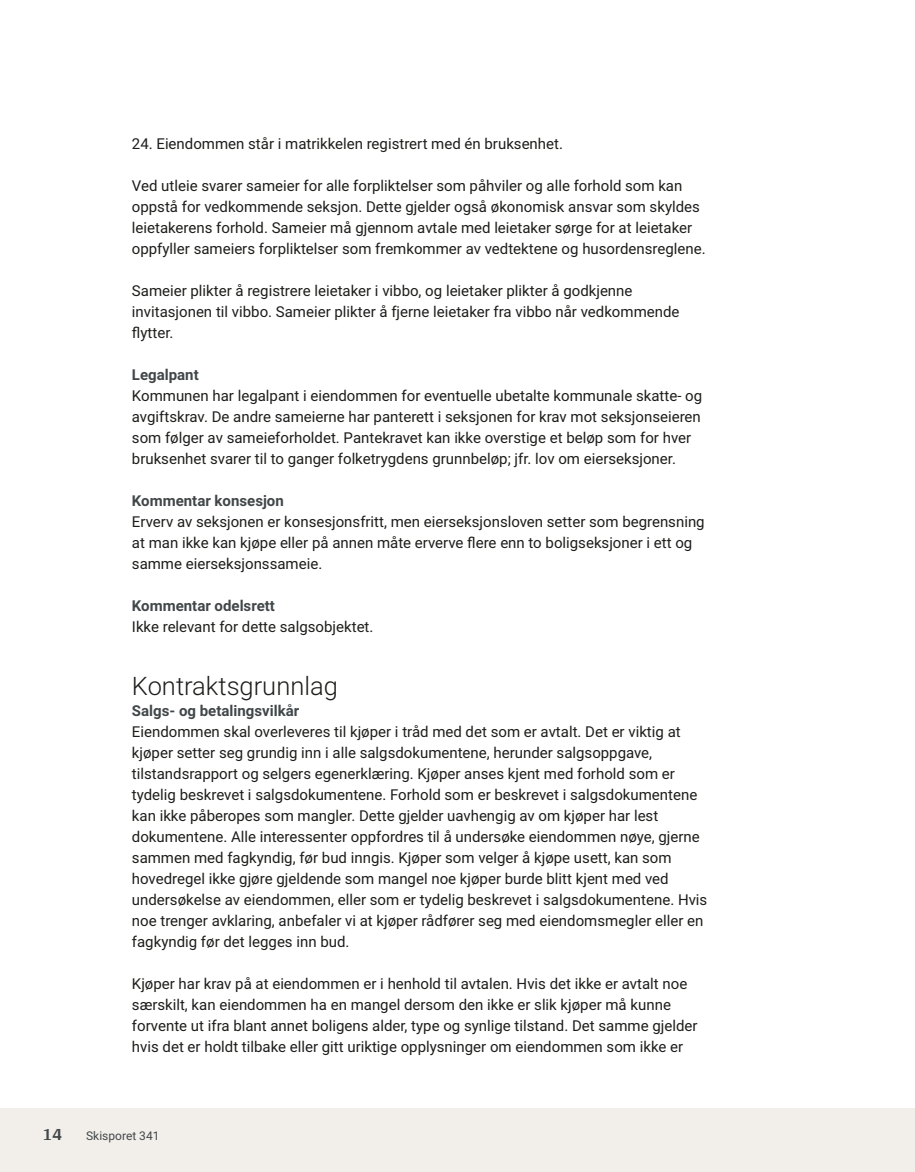
<style>
.page{position:relative;width:915px;height:1172px;background:#fff}
.page>*{position:absolute;margin:0;border:0;box-sizing:border-box;transform-origin:0 0}
.t1{font:300 25.5px "Roboto Vitec";color:#1d1d1b}
.t2{font:700 18px "Arya";color:#414749}
.t3{font:15px/21px "Roboto Vitec";color:#1d1d1b}
.t4{font:700 15px "Roboto Vitec";color:#414749}
.t5{font:12px "Roboto Vitec";color:#414749}
</style>
<div class="page">
<div style="left:0;top:1108px;width:914px;height:64px;background:#f2eeea"></div>
<p class="t3" style="left:132px;top:132px;width:432px">24. Eiendommen står i matrikkelen registrert med én bruksenhet.</p>
<p class="t3" style="left:132px;top:174px;width:575px">Ved utleie svarer sameier for alle forpliktelser som påhviler og alle forhold som kan oppstå for vedkommende seksjon. Dette gjelder også økonomisk ansvar som skyldes leietakerens forhold. Sameier må gjennom avtale med leietaker sørge for at leietaker oppfyller sameiers forpliktelser som fremkommer av vedtektene og husordensreglene.</p>
<p class="t3" style="left:132px;top:279px;width:549px">Sameier plikter å registrere leietaker i vibbo, og leietaker plikter å godkjenne invitasjonen til vibbo. Sameier plikter å fjerne leietaker fra vibbo når vedkommende flytter.</p>
<p class="t4" style="left:132px;top:364px;width:68px">Legalpant</p>
<p class="t3" style="left:132px;top:384px;width:571px">Kommunen har legalpant i eiendommen for eventuelle ubetalte kommunale skatte‑ og avgiftskrav. De andre sameierne har panterett i seksjonen for krav mot seksjonseieren som følger av sameieforholdet. Pantekravet kan ikke overstige et beløp som for hver bruksenhet svarer til to ganger folketrygdens grunnbeløp; jfr. lov om eierseksjoner.</p>
<p class="t4" style="left:132px;top:490px;width:153px">Kommentar konsesjon</p>
<p class="t3" style="left:132px;top:510px;width:574px">Erverv av seksjonen er konsesjonsfritt, men eierseksjonsloven setter som begrensning at man ikke kan kjøpe eller på annen måte erverve flere enn to boligseksjoner i ett og samme eierseksjonssameie.</p>
<p class="t4" style="left:132px;top:595px;width:144px">Kommentar odelsrett</p>
<p class="t3" style="left:132px;top:615px;width:243px">Ikke relevant for dette salgsobjektet.</p>
<h1 class="t1" style="left:132px;top:668px;width:207px">Kontraktsgrunnlag</h1>
<p class="t4" style="left:132px;top:700px;width:169px">Salgs‑ og betalingsvilkår</p>
<p class="t3" style="left:132px;top:720px;width:576px">Eiendommen skal overleveres til kjøper i tråd med det som er avtalt. Det er viktig at kjøper setter seg grundig inn i alle salgsdokumentene, herunder salgsoppgave, tilstandsrapport og selgers egenerklæring. Kjøper anses kjent med forhold som er tydelig beskrevet i salgsdokumentene. Forhold som er beskrevet i salgsdokumentene kan ikke påberopes som mangler. Dette gjelder uavhengig av om kjøper har lest dokumentene. Alle interessenter oppfordres til å undersøke eiendommen nøye, gjerne sammen med fagkyndig, før bud inngis. Kjøper som velger å kjøpe usett, kan som hovedregel ikke gjøre gjeldende som mangel noe kjøper burde blitt kjent med ved undersøkelse av eiendommen, eller som er tydelig beskrevet i salgsdokumentene. Hvis noe trenger avklaring, anbefaler vi at kjøper rådfører seg med eiendomsmegler eller en fagkyndig før det legges inn bud.</p>
<p class="t3" style="left:132px;top:972px;width:567px">Kjøper har krav på at eiendommen er i henhold til avtalen. Hvis det ikke er avtalt noe særskilt, kan eiendommen ha en mangel dersom den ikke er slik kjøper må kunne forvente ut ifra blant annet boligens alder, type og synlige tilstand. Det samme gjelder hvis det er holdt tilbake eller gitt uriktige opplysninger om eiendommen som ikke er</p>
<p class="t2" style="left:43px;top:1123px;width:21px">14</p>
<p class="t5" style="left:86px;top:1127px;width:75px">Skisporet 341</p>
</div>
